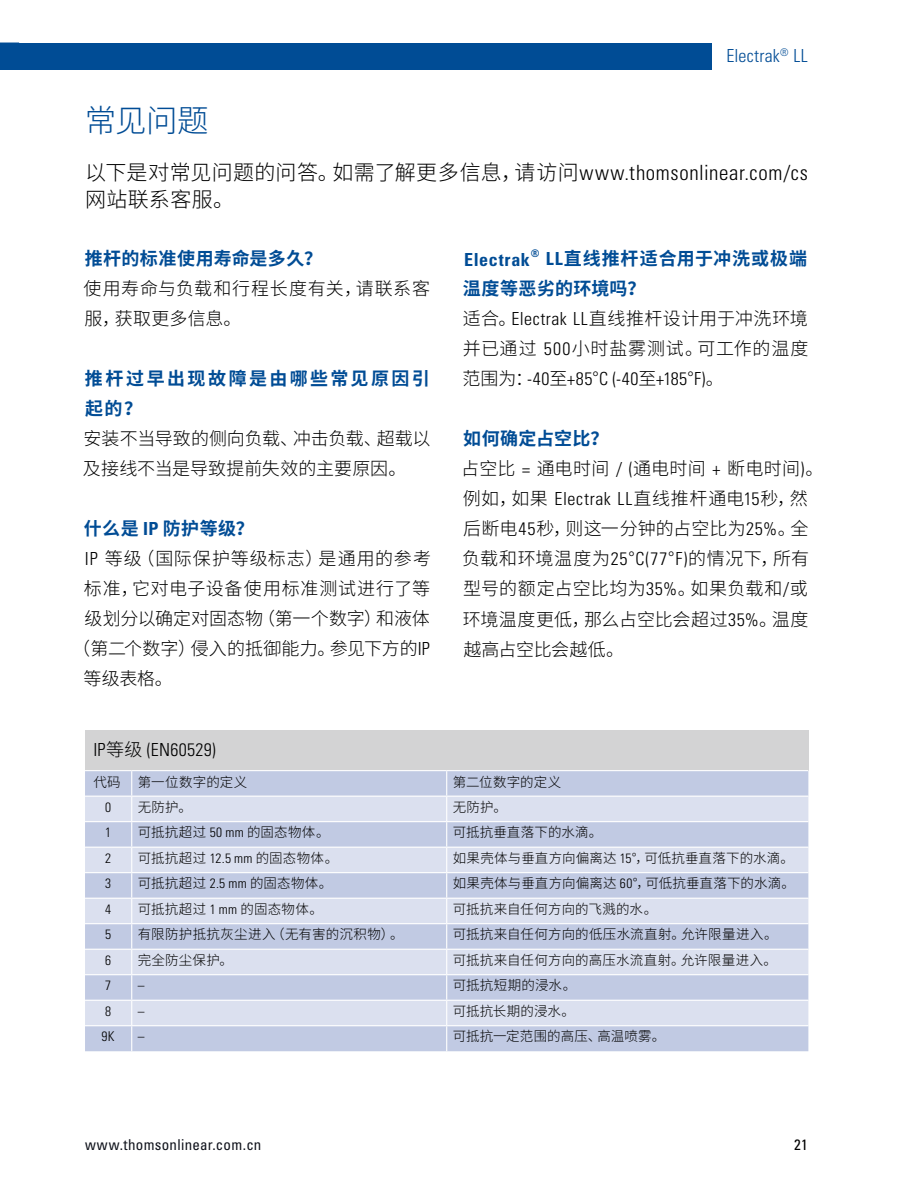
<style>
.page{position:relative;width:918px;height:1188px;background:#fff}
.page>*{position:absolute;margin:0;border:0;box-sizing:border-box;transform-origin:0 0}
.t1{font:300 31.5px "Source Han Sans CN";color:#004c95}
.t2{font:300 21px/27px "Source Han Sans CN";letter-spacing:.015em;color:#000}
.t3{font:300 18px/30px "Source Han Sans CN";letter-spacing:.015em;color:#000}
.t4{font:300 condensed 18px "Univers LT Std";letter-spacing:.02em;color:#000}
.t5{font:300 18px/30px "Source Han Sans CN";letter-spacing:-.005em;color:#000}
.t6{font:700 18px/30px "Source Han Sans CN";letter-spacing:.135em;color:#004c95}
.t7{font:300 18px "Source Han Sans CN";letter-spacing:.055em;color:#000}
.t8{font:300 18px "Source Han Sans CN";letter-spacing:-.01em;color:#000}
.t9{font:300 18px "Source Han Sans CN";letter-spacing:.04em;color:#000}
.t10{font:700 18px "Source Han Sans CN";letter-spacing:.02em;color:#004c95}
.t11{font:300 condensed 18px "Univers LT Std";letter-spacing:.015em;color:#004c95}
.t12{font:700 18px "Source Han Sans CN";letter-spacing:.08em;color:#004c95}
.t13{font:700 condensed 18px "Univers LT Std";letter-spacing:.035em;color:#004c95}
.t14{font:condensed 15px "Univers LT Std";letter-spacing:.02em;color:#0f121b}
.t15{font:condensed 15px "Univers LT Std";color:#000}
.t16{font:300 13.5px "Source Han Sans CN";letter-spacing:.015em;color:#000}
.t17{font:300 condensed 13.5px "Univers LT Std";color:#000}
.t18{font:700 condensed 10.5px "Univers LT Std";color:#004c95}
.s1{font-family:"Univers LT Std";font-stretch:condensed}
.s2{font-family:"Univers LT Std";font-weight:700;font-stretch:condensed;color:#004c95}
.s3{font-weight:700;color:#004c95}
.s4{font-family:"Source Han Sans CN";font-stretch:normal}
</style>
<div class="page">
<div style="left:0;top:43px;width:711px;height:27px;background:#004c95"></div>
<div style="left:85px;top:730px;width:723px;height:41px;background:#d3d3d4"></div>
<div style="left:85px;top:771px;width:723px;height:280px;background:#c1cae3"></div>
<svg style="left:85px;top:797px;width:723px;height:228px;background:#cfd6e9"></svg>
<hr style="left:85px;top:770px;width:47px;height:1px;background:#fff">
<hr style="left:132px;top:770px;width:315px;height:1px;background:#fff">
<hr style="left:447px;top:770px;width:361px;height:1px;background:#fff">
<hr style="left:85px;top:796px;width:47px;height:1px;background:#fff">
<hr style="left:132px;top:796px;width:315px;height:1px;background:#fff">
<hr style="left:447px;top:796px;width:361px;height:1px;background:#fff">
<hr style="left:85px;top:821px;width:47px;height:1px;background:#fff">
<hr style="left:132px;top:821px;width:315px;height:1px;background:#fff">
<hr style="left:447px;top:821px;width:361px;height:1px;background:#fff">
<hr style="left:85px;top:847px;width:47px;height:1px;background:#fff">
<hr style="left:132px;top:847px;width:315px;height:1px;background:#fff">
<hr style="left:447px;top:847px;width:361px;height:1px;background:#fff">
<hr style="left:85px;top:872px;width:47px;height:1px;background:#fff">
<hr style="left:132px;top:872px;width:315px;height:1px;background:#fff">
<hr style="left:447px;top:872px;width:361px;height:1px;background:#fff">
<hr style="left:85px;top:898px;width:47px;height:1px;background:#fff">
<hr style="left:132px;top:898px;width:315px;height:1px;background:#fff">
<hr style="left:447px;top:898px;width:361px;height:1px;background:#fff">
<hr style="left:85px;top:923px;width:47px;height:1px;background:#fff">
<hr style="left:132px;top:923px;width:315px;height:1px;background:#fff">
<hr style="left:447px;top:923px;width:361px;height:1px;background:#fff">
<hr style="left:85px;top:949px;width:47px;height:1px;background:#fff">
<hr style="left:132px;top:949px;width:315px;height:1px;background:#fff">
<hr style="left:447px;top:949px;width:361px;height:1px;background:#fff">
<hr style="left:85px;top:974px;width:47px;height:1px;background:#fff">
<hr style="left:132px;top:974px;width:315px;height:1px;background:#fff">
<hr style="left:447px;top:974px;width:361px;height:1px;background:#fff">
<hr style="left:85px;top:1000px;width:47px;height:1px;background:#fff">
<hr style="left:132px;top:1000px;width:315px;height:1px;background:#fff">
<hr style="left:447px;top:1000px;width:361px;height:1px;background:#fff">
<hr style="left:85px;top:1025px;width:47px;height:1px;background:#fff">
<hr style="left:132px;top:1025px;width:315px;height:1px;background:#fff">
<svg style="left:131px;top:771px;width:1px;height:280px"></svg>
<hr style="left:447px;top:1025px;width:361px;height:1px;background:#fff">
<svg style="left:446px;top:771px;width:1px;height:280px"></svg>
<p class="t11" style="left:726px;top:45px;width:83px">Electrak<sup>®</sup> LL</p>
<h1 class="t1" style="left:85px;top:102px;width:125px">常见问题</h1>
<p class="t2" style="left:85px;top:160px;width:724px">以下是对常见问题的问答。如需了解更多信息，请访问<span class="s1">www.thomsonlinear.com/cs</span>网站联系客服。</p>
<p class="t10" style="left:85px;top:249px;width:239px">推杆的标准使用寿命是多久？</p>
<p class="t3" style="left:84px;top:274px;width:348px">使用寿命与负载和行程长度有关，请联系客服，获取更多信息。</p>
<p class="t6" style="left:85px;top:364px;width:346px">推杆过早出现故障是由哪些常见原因引起的？</p>
<p class="t5" style="left:83px;top:424px;width:349px">安装不当导致的侧向负载、冲击负载、超载以及接线不当是导致提前失效的主要原因。</p>
<p class="t12" style="left:84px;top:519px;width:171px">什么是 <span class="s1">IP</span> 防护等级？</p>
<p class="t7" style="left:85px;top:549px;width:348px"><span class="s1">IP</span> 等级（国际保护等级标志）是通用的参考</p>
<p class="t9" style="left:84px;top:579px;width:348px">标准，它对电子设备使用标准测试进行了等</p>
<p class="t8" style="left:84px;top:609px;width:347px">级划分以确定对固态物（第一个数字）和液体</p>
<p class="t3" style="left:72px;top:634px;width:359px">（第二个数字）侵入的抵御能力。参见下方的<span class="s1">IP</span></p>
<p class="t3" style="left:84px;top:664px;width:91px">等级表格。</p>
<p class="t13" style="left:464px;top:248px;width:67px">Electrak</p>
<p class="t18" style="left:531px;top:246px;width:10px">®</p>
<p class="t3" style="left:463px;top:244px;width:347px;text-indent:83px"><span class="s2">LL</span><span class="s3">直线推杆适合用于冲洗或极端温度等恶劣的环境吗？<br></span>适合。<span class="s1">Electrak LL</span>直线推杆设计用于冲洗环境并已通过 <span class="s1">500</span>小时盐雾测试。可工作的温度</p>
<p class="t4" style="left:463px;top:368px;width:263px"><span class="s4">范围为：</span>-40<span class="s4">至</span>+85<span class="s4">°</span>C (-40<span class="s4">至</span>+185<span class="s4">°</span>F)<span class="s4">。</span></p>
<p class="t3" style="left:461px;top:424px;width:364px"><span class="s3">如何确定占空比？<br></span>占空比 <span class="s1">=</span> 通电时间 <span class="s1">/ (</span>通电时间 <span class="s1">+</span> 断电时间<span class="s1">)</span>。例如，如果 <span class="s1">Electrak LL</span>直线推杆通电<span class="s1">15</span>秒，然后断电<span class="s1">45</span>秒，则这一分钟的占空比为<span class="s1">25%</span>。全负载和环境温度为<span class="s1">25</span>°<span class="s1">C(77</span>°<span class="s1">F)</span>的情况下，所有型号的额定占空比均为<span class="s1">35%</span>。如果负载和<span class="s1">/</span>或环境温度更低，那么占空比会超过<span class="s1">35%</span>。温度越高占空比会越低。</p>
<p class="t4" style="left:94px;top:739px;width:124px">IP<span class="s4">等级</span> (EN60529)</p>
<p class="t16" style="left:94px;top:775px;width:29px">代码</p>
<p class="t16" style="left:138px;top:775px;width:111px">第一位数字的定义</p>
<p class="t16" style="left:453px;top:775px;width:110px">第二位数字的定义</p>
<p class="t17" style="left:105px;top:799px;width:7px">0</p>
<p class="t16" style="left:138px;top:799px;width:56px">无防护。</p>
<p class="t16" style="left:453px;top:799px;width:56px">无防护。</p>
<p class="t17" style="left:105px;top:824px;width:7px">1</p>
<p class="t16" style="left:138px;top:825px;width:193px">可抵抗超过 <span class="s1">50 mm</span> 的固态物体。</p>
<p class="t16" style="left:453px;top:825px;width:151px">可抵抗垂直落下的水滴。</p>
<p class="t17" style="left:105px;top:850px;width:7px">2</p>
<p class="t16" style="left:138px;top:850px;width:202px">可抵抗超过 <span class="s1">12.5 mm</span> 的固态物体。</p>
<p class="t16" style="left:453px;top:850px;width:343px">如果壳体与垂直方向偏离达 <span class="s1">15</span>°，可低抗垂直落下的水滴。</p>
<p class="t17" style="left:105px;top:876px;width:7px">3</p>
<p class="t16" style="left:138px;top:876px;width:196px">可抵抗超过 <span class="s1">2.5 mm</span> 的固态物体。</p>
<p class="t16" style="left:453px;top:876px;width:344px">如果壳体与垂直方向偏离达 <span class="s1">60</span>°，可低抗垂直落下的水滴。</p>
<p class="t17" style="left:105px;top:901px;width:7px">4</p>
<p class="t16" style="left:138px;top:901px;width:187px">可抵抗超过 <span class="s1">1 mm</span> 的固态物体。</p>
<p class="t16" style="left:453px;top:901px;width:206px">可抵抗来自任何方向的飞溅的水。</p>
<p class="t17" style="left:105px;top:927px;width:7px">5</p>
<p class="t16" style="left:138px;top:927px;width:267px">有限防护抵抗灰尘进入（无有害的沉积物）。</p>
<p class="t16" style="left:453px;top:927px;width:326px">可抵抗来自任何方向的低压水流直射。允许限量进入。</p>
<p class="t17" style="left:105px;top:952px;width:7px">6</p>
<p class="t16" style="left:138px;top:952px;width:97px">完全防尘保护。</p>
<p class="t16" style="left:453px;top:952px;width:326px">可抵抗来自任何方向的高压水流直射。允许限量进入。</p>
<p class="t17" style="left:105px;top:978px;width:7px">7</p>
<p class="t17" style="left:138px;top:978px;width:8px">–</p>
<p class="t16" style="left:453px;top:978px;width:125px">可抵抗短期的浸水。</p>
<p class="t17" style="left:105px;top:1003px;width:7px">8</p>
<p class="t17" style="left:138px;top:1003px;width:8px">–</p>
<p class="t16" style="left:453px;top:1003px;width:124px">可抵抗长期的浸水。</p>
<p class="t17" style="left:102px;top:1029px;width:15px">9K</p>
<p class="t17" style="left:138px;top:1029px;width:8px">–</p>
<p class="t16" style="left:453px;top:1029px;width:214px">可抵抗一定范围的高压、高温喷雾。</p>
<p class="t14" style="left:85px;top:1135px;width:178px">www.thomsonlinear.com.cn</p>
<p class="t15" style="left:794px;top:1135px;width:15px">21</p>
</div>
